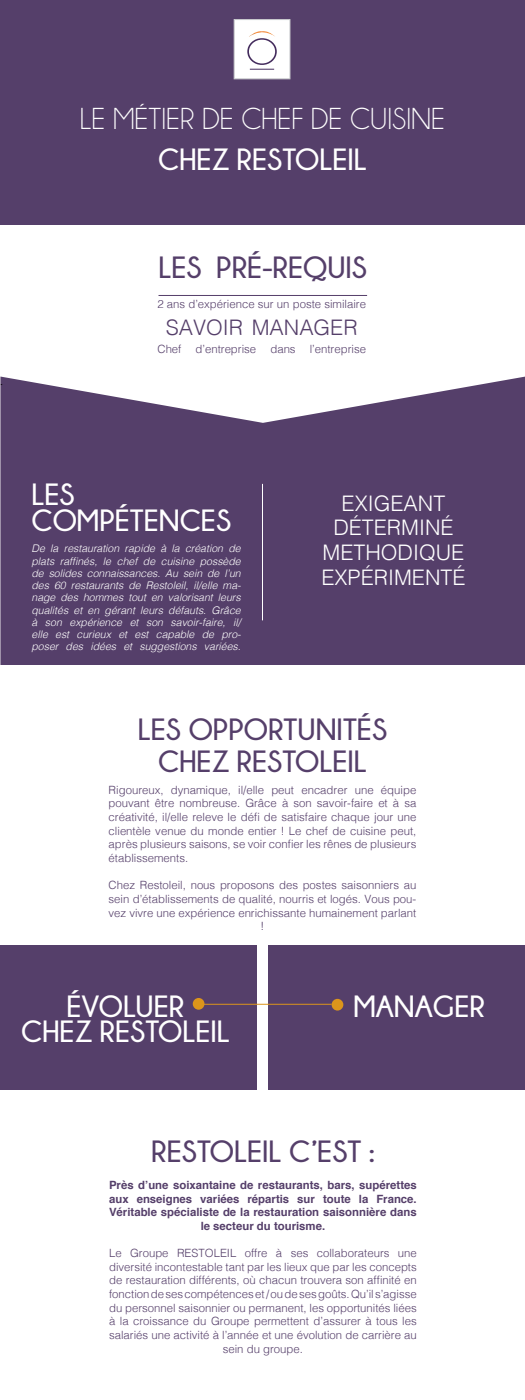
<style>
.page{position:relative;width:525px;height:1400px;background:#fff}
.page>*{position:absolute;margin:0;border:0;box-sizing:border-box;transform-origin:0 0}
.t1{font:700 30.62px/31.8px "Champagne&Limousines";color:#553f6a;text-align:center}
.t2{font:700 30.62px/25.6px "Champagne&Limousines";color:#fff}
.t3{font:30.62px "Champagne&Limousines";color:#fff}
.t4{font:300 21.44px/24.6px "Helvetica";color:#fff;text-align:center}
.t5{font:300 21.44px "Helvetica";color:#553f6a}
.t6{font:300 11.38px/13.7px "Helvetica";color:#553f6a;text-align:center}
.t7{font:700 11.38px/13.7px "Helvetica";color:#553f6a;text-align:center}
.t8{font:italic 300 10.5px/12.2px "Helvetica";color:#fff;text-align:justify}
.t9{font:10.5px "Minion Pro";color:#000}
</style>
<div class="page">
<div style="left:0;top:0;width:525px;height:224px;background:#553f6a"></div>
<hr style="left:159px;top:295px;width:208px;height:1px;background:#553f6a">
<svg style="left:0;top:377px;width:525px;height:288px;background:#624e75"></svg>
<hr style="left:262px;top:484px;width:1px;height:136px;background:#fff">
<div style="left:0;top:945px;width:257px;height:144px;background:#553f6a"></div>
<div style="left:268px;top:945px;width:257px;height:144px;background:#553f6a"></div>
<div style="left:193px;top:998px;width:11px;height:12px;background:#dc951b;border-radius:50%"></div>
<div style="left:332px;top:999px;width:11px;height:12px;background:#dc951b;border-radius:50%"></div>
<hr style="left:199px;top:1004px;width:133px;height:1px;background:#dc951b">
<div style="left:234px;top:19px;width:56px;height:60px;background:#fff;border:1px solid #caccce"></div>
<svg style="left:247px;top:31px;width:30px;height:39px"></svg>
<p class="t9" style="left:0;top:375px;width:4px">.</p>
<h1 class="t3" style="left:80px;top:103px;width:367px">LE MÉTIER DE CHEF DE CUISINE</h1>
<h1 class="t2" style="left:158px;top:146px;width:210px">CHEZ RESTOLEIL</h1>
<h1 class="t1" style="left:159px;top:251px;width:210px">LES PRÉ-REQUIS</h1>
<p class="t6" style="left:157px;top:296px;width:210px">2 ans d’expérience sur un poste similaire</p>
<h2 class="t5" style="left:166px;top:309px;width:193px">SAVOIR MANAGER</h2>
<p class="t6" style="left:157px;top:341px;width:210px">Chef d’entreprise dans l’entreprise</p>
<h1 class="t2" style="left:32px;top:482px;width:201px">LES<br>COMPÉTENCES</h1>
<p class="t8" style="left:32px;top:542px;width:211px">De la restauration rapide à la création de plats raffinés, le chef de cuisine possède de solides connaissances. Au sein de l’un des 60 restaurants de Restoleil, il/elle ma&shy;nage des hommes tout en valorisant leurs qualités et en gérant leurs défauts. Grâce à son expérience et son savoir-faire, il/ elle est curieux et est capable de pro&shy;poser des idées et suggestions variées.</p>
<h2 class="t4" style="left:321px;top:490px;width:146px">EXIGEANT<br>DÉTERMINÉ<br>METHODIQUE<br>EXPÉRIMENTÉ</h2>
<h1 class="t1" style="left:138px;top:713px;width:251px">LES OPPORTUNITÉS<br>CHEZ RESTOLEIL</h1>
<p class="t6" style="left:109px;top:782px;width:309px;text-align:justify">Rigoureux, dynamique, il/elle peut encadrer une équipe pouvant être nombreuse. Grâce à son savoir-faire et à sa créativité, il/elle releve le défi de satisfaire chaque jour une clientèle venue du monde entier ! Le chef de cuisine peut, après plusieurs saisons, se voir confier les rênes de plusieurs établissements.</p>
<p class="t6" style="left:109px;top:878px;width:309px">Chez Restoleil, nous proposons des postes saisonniers au sein d’établissements de qualité, nourris et logés. Vous pou&shy;vez vivre une expérience enrichissante humainement parlant !</p>
<h1 class="t2" style="left:21px;top:993px;width:210px;text-align:center">ÉVOLUER<br>CHEZ RESTOLEIL</h1>
<h1 class="t2" style="left:354px;top:993px;width:130px">MANAGER</h1>
<h1 class="t1" style="left:151px;top:1136px;width:225px">RESTOLEIL C’EST :</h1>
<p class="t7" style="left:109px;top:1178px;width:309px">Près d’une soixantaine de restaurants, bars, supérettes aux enseignes variées répartis sur toute la France.<br>Véritable spécialiste de la restauration saisonnière dans le secteur du tourisme.</p>
<p class="t6" style="left:109px;top:1245px;width:309px">Le Groupe RESTOLEIL offre à ses collaborateurs une diversité incontestable tant par les lieux que par les concepts de restauration différents, où chacun trouvera son affinité en fonction de ses compétences et / ou de ses goûts. Qu’il s’agisse du personnel saisonnier ou permanent, les opportunités liées à la croissance du Groupe permettent d’assurer à tous les salariés une activité à l’année et une évolution de carrière au sein du groupe.</p>
</div>
